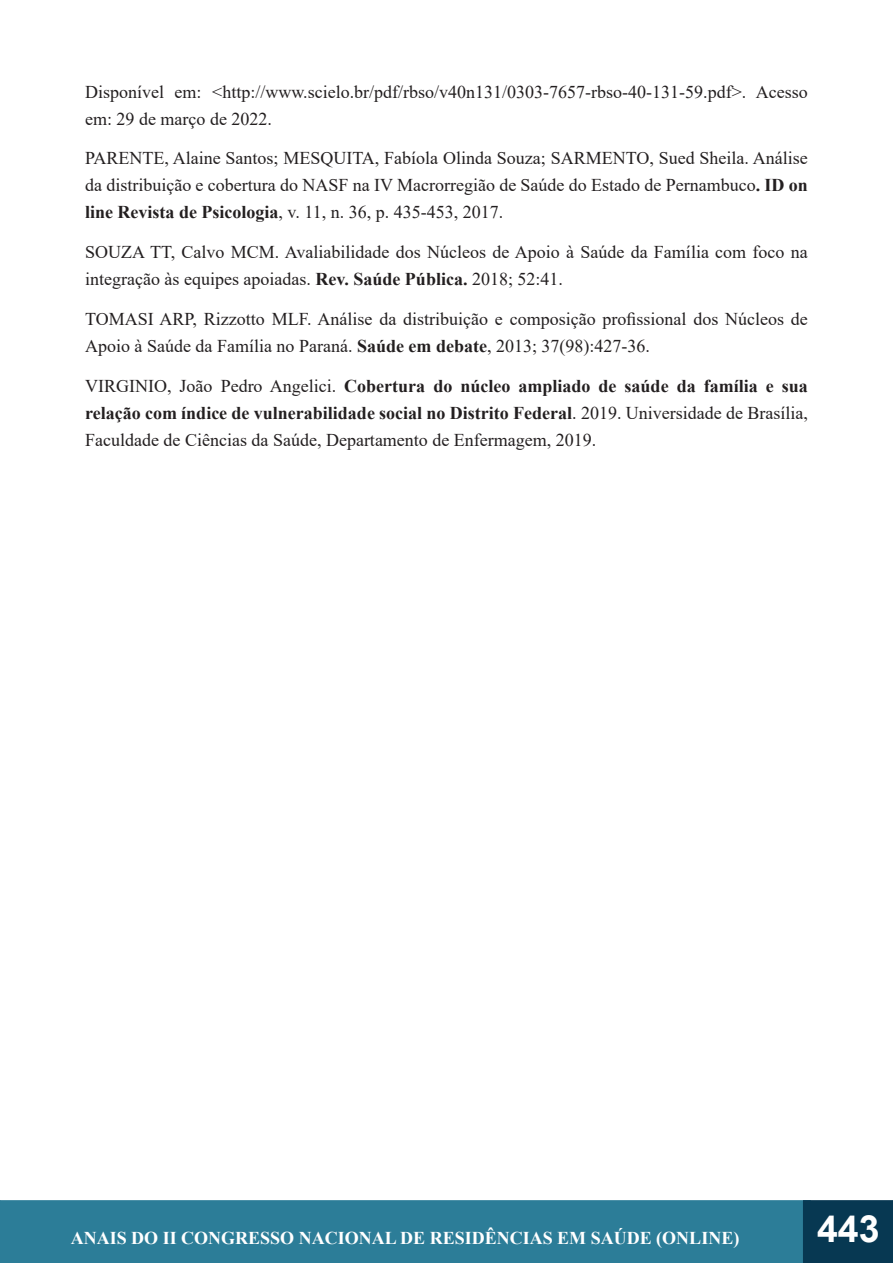
<style>
.page{position:relative;width:893px;height:1263px;background:#fff}
.page>*{position:absolute;margin:0;border:0;box-sizing:border-box;transform-origin:0 0}
.t1{font:700 37.5px "Arial";color:#fff}
.t2{font:18px/27px "Times New Roman";color:#231f20}
.t3{font:700 18px "Times New Roman";color:#fff}
.s1{font-weight:700}
</style>
<div class="page">
<div style="left:0;top:1201px;width:810px;height:61px;background:#2c7d98"></div>
<div style="left:0;top:1200px;width:811px;height:63px;border:2px solid #2c7d98"></div>
<div style="left:803px;top:1200px;width:90px;height:63px;background:#073852;border:2px solid #073852"></div>
<div style="left:812px;top:1214px;width:72px;height:48px;background:#073852"></div>
<p class="t2" style="left:85px;top:77px;width:724px">Disponível em: &lt;http://www.scielo.br/pdf/rbso/v40n131/0303-7657-rbso-40-131-59.pdf&gt;. Acesso em: 29 de março de 2022.</p>
<p class="t2" style="left:85px;top:144px;width:724px;text-align:justify">PARENTE, Alaine Santos; MESQUITA, Fabíola Olinda Souza; SARMENTO, Sued Sheila. Análise da distribuição e cobertura do NASF na IV Macrorregião de Saúde do Estado de Pernambuco<span class="s1">. ID on line Revista de Psicologia</span>, v. 11, n. 36, p. 435-453, 2017.</p>
<p class="t2" style="left:85px;top:238px;width:724px">SOUZA TT, Calvo MCM. Avaliabilidade dos Núcleos de Apoio à Saúde da Família com foco na integração às equipes apoiadas. <span class="s1">Rev. Saúde Pública.</span> 2018; 52:41.</p>
<p class="t2" style="left:85px;top:305px;width:724px">TOMASI ARP, Rizzotto MLF. Análise da distribuição e composição profissional dos Núcleos de<br>Apoio à Saúde da Família no Paraná. <span class="s1">Saúde em debate</span>, 2013; 37(98):427-36.</p>
<p class="t2" style="left:85px;top:371px;width:724px;text-align:justify">VIRGINIO, João Pedro Angelici. <span class="s1">Cobertura do núcleo ampliado de saúde da família e sua relação com índice de vulnerabilidade social no Distrito Federal</span>. 2019. Universidade de Brasília, Faculdade de Ciências da Saúde, Departamento de Enfermagem, 2019.</p>
<p class="t3" style="left:71px;top:1225px;width:670px">ANAIS DO II CONGRESSO NACIONAL DE RESIDÊNCIAS EM SAÚDE (ONLINE)</p>
<h1 class="t1" style="left:817px;top:1202px;width:64px">443</h1>
</div>
